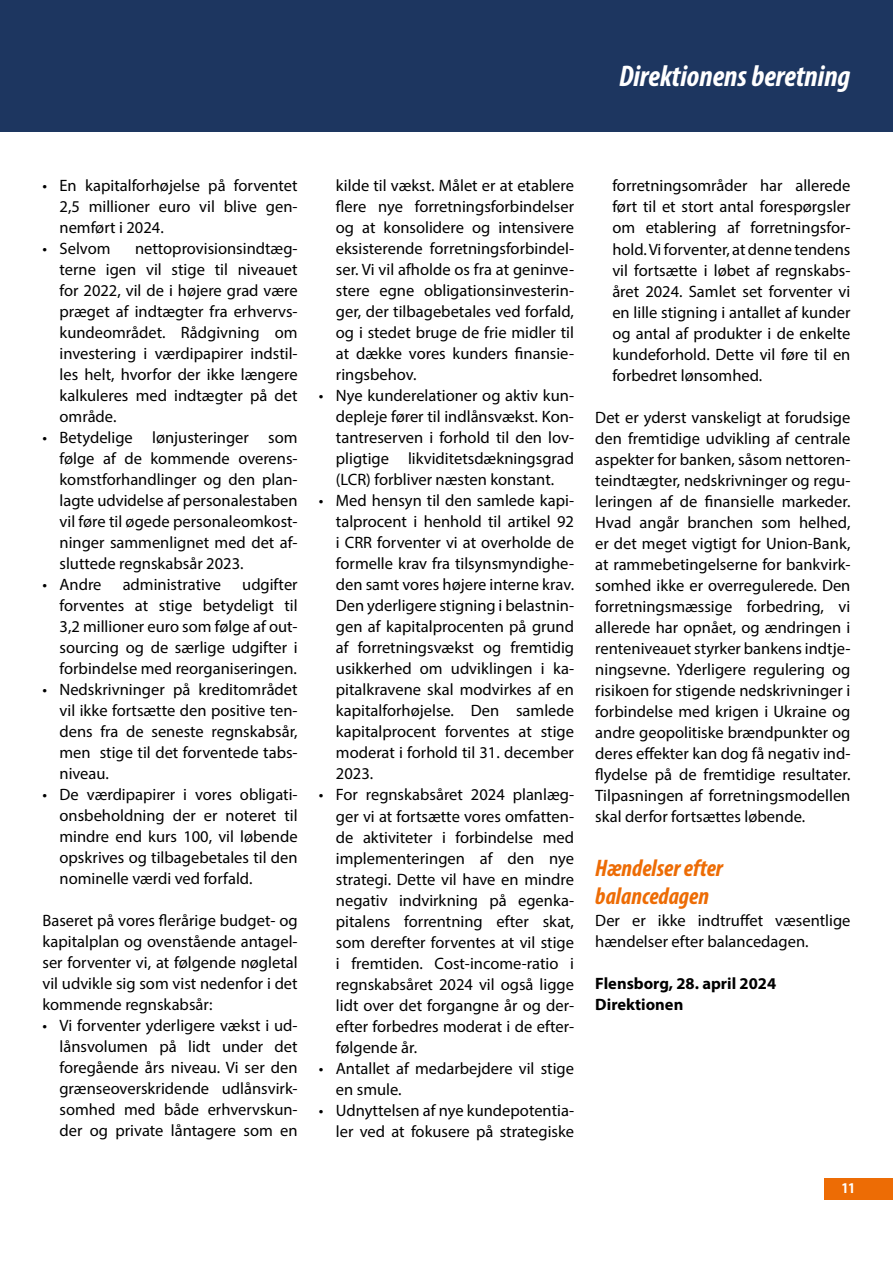
<style>
.page{position:relative;width:893px;height:1263px;background:#fff}
.page>*{position:absolute;margin:0;border:0;box-sizing:border-box;transform-origin:0 0}
.t1{font:italic 700 condensed 30px "Myriad Pro";color:#fff}
.t2{font:italic 700 condensed 24px/28.8px "Myriad Pro";color:#ed6c05}
.t3{font:16.5px/21px "Myriad Pro";color:#000;text-align:justify}
.t4{font:700 16.5px/21px "Myriad Pro";color:#000}
.t5{font:700 condensed 15px "Myriad Pro";color:#fff}
</style>
<div class="page">
<div style="left:0;top:0;width:893px;height:132px;background:#1d3660"></div>
<div style="left:825px;top:1178px;width:68px;height:21px;background:#ed6c05"></div>
<h1 class="t1" style="left:619px;top:58px;width:233px">Direktionens beretning</h1>
<p class="t3" style="left:60px;top:175px;width:240px;text-indent:-17px">• En kapitalforhøjelse på forventet 2,5 millioner euro vil blive gen&shy;nemført i 2024.</p>
<p class="t3" style="left:43px;top:238px;width:69px">• Selvom</p>
<p class="t3" style="left:60px;top:238px;width:240px;text-indent:75px">nettoprovisionsindtæg&shy;terne igen vil stige til niveauet for 2022, vil de i højere grad være præget af indtægter fra erhvervs&shy;kundeområdet. Rådgivning om investering i værdipapirer indstil&shy;les helt, hvorfor der ikke længere kalkuleres med indtægter på det område.</p>
<p class="t3" style="left:60px;top:427px;width:240px;text-indent:-17px">• Betydelige lønjusteringer som følge af de kommende overens&shy;komstforhandlinger og den plan&shy;lagte udvidelse af personalestaben vil føre til øgede personaleomkost&shy;ninger sammenlignet med det af&shy;sluttede regnskabsår 2023.</p>
<p class="t3" style="left:43px;top:574px;width:61px">• Andre</p>
<p class="t3" style="left:123px;top:574px;width:100px">administrative</p>
<p class="t3" style="left:60px;top:574px;width:240px;text-indent:183px">udgifter forventes at stige betydeligt til 3,2 millioner euro som følge af out&shy;sourcing og de særlige udgifter i forbindelse med reorganiseringen.</p>
<p class="t3" style="left:60px;top:679px;width:240px;text-indent:-17px">• Nedskrivninger på kreditområdet vil ikke fortsætte den positive ten&shy;dens fra de seneste regnskabsår, men stige til det forventede tabs&shy;niveau.</p>
<p class="t3" style="left:60px;top:784px;width:240px;text-indent:-17px">• De værdipapirer i vores obligati&shy;onsbeholdning der er noteret til mindre end kurs 100, vil løbende opskrives og tilbagebetales til den nominelle værdi ved forfald.</p>
<p class="t3" style="left:43px;top:910px;width:257px">Baseret på vores flerårige budget- og kapitalplan og ovenstående antagel&shy;ser forventer vi, at følgende nøgletal vil udvikle sig som vist nedenfor i det kommende regnskabsår:</p>
<p class="t3" style="left:60px;top:1015px;width:240px;text-indent:-17px">• Vi forventer yderligere vækst i ud&shy;lånsvolumen på lidt under det foregående års niveau. Vi ser den grænseoverskridende udlånsvirk&shy;somhed med både erhvervskun&shy;der og private låntagere som en</p>
<p class="t3" style="left:336px;top:175px;width:240px">kilde til vækst. Målet er at etablere flere nye forretningsforbindelser og at konsolidere og intensivere eksisterende forretningsforbindel&shy;ser. Vi vil afholde os fra at geninve&shy;stere egne obligationsinvesterin&shy;ger, der tilbagebetales ved forfald, og i stedet bruge de frie midler til at dække vores kunders finansie&shy;ringsbehov.</p>
<p class="t3" style="left:336px;top:385px;width:240px;text-indent:-17px">• Nye kunderelationer og aktiv kun&shy;depleje fører til indlånsvækst. Kon&shy;tantreserven i forhold til den lov&shy;pligtige likviditetsdækningsgrad (LCR) forbliver næsten konstant.</p>
<p class="t3" style="left:336px;top:490px;width:240px;text-indent:-17px">• Med hensyn til den samlede kapi&shy;talprocent i henhold til artikel 92 i CRR forventer vi at overholde de formelle krav fra tilsynsmyndighe&shy;den samt vores højere interne krav.<br>Den yderligere stigning i belastnin&shy;gen af kapitalprocenten på grund af forretningsvækst og fremtidig usikkerhed om udviklingen i ka&shy;pitalkravene skal modvirkes af en kapitalforhøjelse. Den samlede kapitalprocent forventes at stige moderat i forhold til 31. december 2023.</p>
<p class="t3" style="left:336px;top:784px;width:240px;text-indent:-17px">• For regnskabsåret 2024 planlæg&shy;ger vi at fortsætte vores omfatten&shy;de aktiviteter i forbindelse med implementeringen af den nye strategi. Dette vil have en mindre negativ indvirkning på egenka&shy;pitalens forrentning efter skat, som derefter forventes at vil stige i fremtiden. Cost-income-ratio i regnskabsåret 2024 vil også ligge lidt over det forgangne år og der&shy;efter forbedres moderat i de efter&shy;følgende år.</p>
<p class="t3" style="left:336px;top:1057px;width:240px;text-indent:-17px">• Antallet af medarbejdere vil stige en smule.</p>
<p class="t3" style="left:319px;top:1099px;width:257px;text-align:right">• Udnyttelsen af nye kundepotentia&shy;ler ved at fokusere på strategiske</p>
<p class="t3" style="left:612px;top:175px;width:240px">forretningsområder har allerede ført til et stort antal forespørgsler om etablering af forretningsfor&shy;hold. Vi forventer, at denne tendens vil fortsætte i løbet af regnskabs&shy;året 2024. Samlet set forventer vi en lille stigning i antallet af kunder og antal af produkter i de enkelte kundeforhold. Dette vil føre til en forbedret lønsomhed.</p>
<p class="t3" style="left:595px;top:406px;width:257px">Det er yderst vanskeligt at forudsige den fremtidige udvikling af centrale aspekter for banken, såsom nettoren&shy;teindtægter, nedskrivninger og regu&shy;leringen af de finansielle markeder.<br>Hvad angår branchen som helhed, er det meget vigtigt for Union-Bank, at rammebetingelserne for bankvirk&shy;somhed ikke er overregulerede. Den forretningsmæssige forbedring, vi allerede har opnået, og ændringen i renteniveauet styrker bankens indtje&shy;ningsevne. Yderligere regulering og risikoen for stigende nedskrivninger i forbindelse med krigen i Ukraine og andre geopolitiske brændpunkter og deres effekter kan dog få negativ ind&shy;flydelse på de fremtidige resultater.<br>Tilpasningen af forretningsmodellen skal derfor fortsættes løbende.</p>
<h2 class="t2" style="left:595px;top:853px;width:129px">Hændelser efter balancedagen</h2>
<p class="t3" style="left:595px;top:910px;width:257px">Der er ikke indtruffet væsentlige hændelser efter balancedagen.</p>
<p class="t4" style="left:595px;top:972px;width:182px">Flensborg, 28. april 2024<br>Direktionen</p>
<p class="t5" style="left:842px;top:1179px;width:14px">11</p>
</div>
